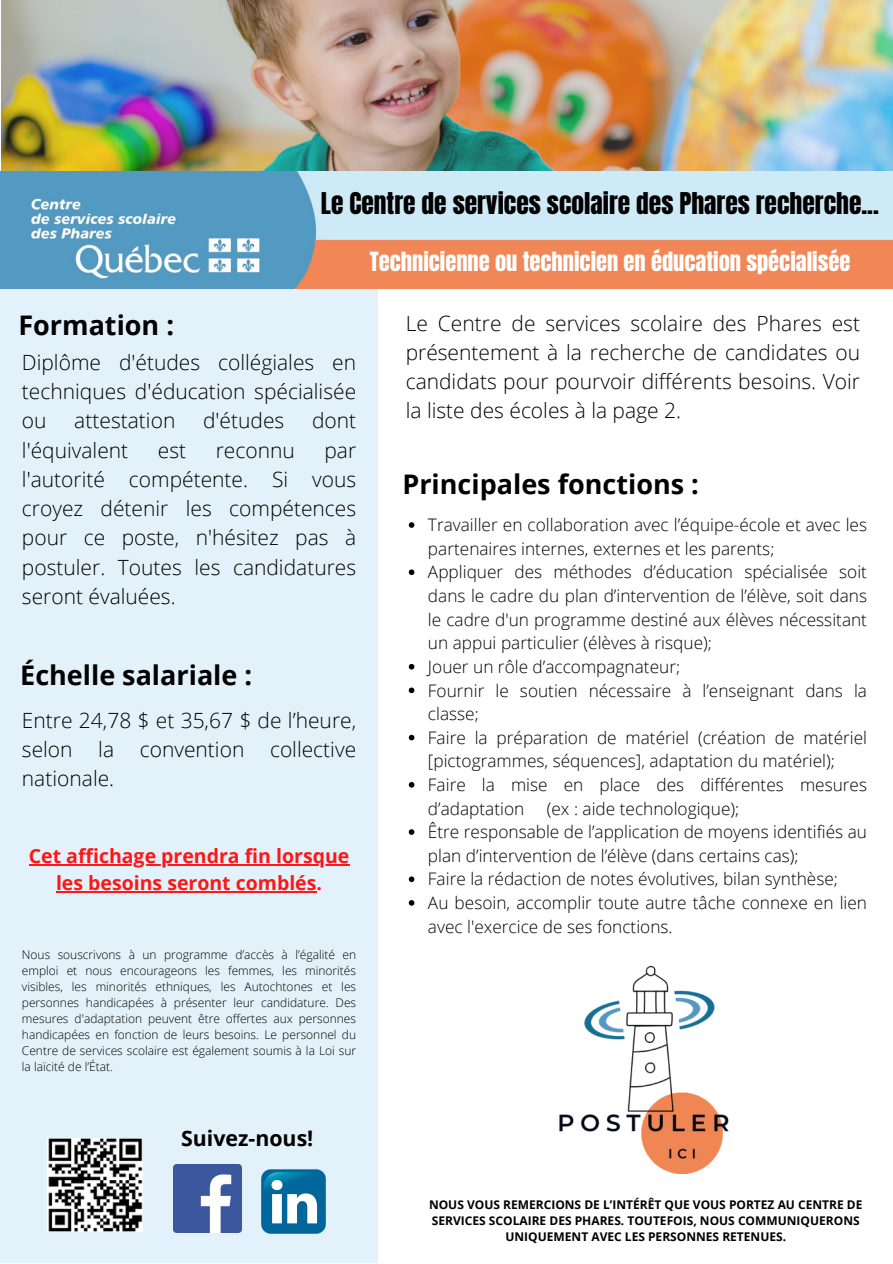
<style>
.page{position:relative;width:893px;height:1264px;background:#fff}
.page>*{position:absolute;margin:0;border:0;box-sizing:border-box;transform-origin:0 0}
.t1{font:700 27px "Open Sans";color:#000}
.t2{font:25.5px "Anton";color:#000}
.t3{font:22.5px "Anton";color:#fff}
.t4{font:700 21.3px "Open Sans";color:#000}
.t5{font:300 21px/29.2px "Open Sans";color:#000;text-align:justify}
.t6{font:700 19.5px/27px "Open Sans";color:#ff1616;text-align:center}
.t7{font:300 17.25px/23.5px "Open Sans";color:#000}
.t8{font:300 12px/16px "Open Sans";color:#000;text-align:justify}
.t9{font:700 12px/16px "Open Sans";color:#000;text-align:center}
</style>
<div class="page">
<div style="left:0;top:247px;width:377px;height:1015px;background:#e3f2fa"></div>
<img style="left:1px;top:0;width:891px;height:171px">
<img style="left:0;top:171px;width:892px;height:117px">
<img style="left:174px;top:1164px;width:67px;height:67px">
<img style="left:261px;top:1169px;width:65px;height:65px">
<img style="left:559px;top:965px;width:170px;height:208px">
<img style="left:47px;top:1138px;width:96px;height:93px">
<svg style="left:409px;top:522px;width:5px;height:6px"></svg>
<svg style="left:409px;top:569px;width:5px;height:6px"></svg>
<svg style="left:409px;top:664px;width:5px;height:5px"></svg>
<svg style="left:409px;top:687px;width:5px;height:6px"></svg>
<svg style="left:409px;top:734px;width:5px;height:6px"></svg>
<svg style="left:409px;top:782px;width:5px;height:5px"></svg>
<svg style="left:409px;top:829px;width:5px;height:5px"></svg>
<svg style="left:409px;top:876px;width:5px;height:6px"></svg>
<svg style="left:409px;top:900px;width:5px;height:5px"></svg>
<hr style="left:29px;top:864px;width:320px;height:1px;background:#ff1616">
<hr style="left:56px;top:891px;width:260px;height:1px;background:#ff1616">
<p class="t2" style="left:321px;top:185px;width:559px">Le Centre de services scolaire des Phares recherche...</p>
<p class="t3" style="left:370px;top:245px;width:482px">Technicienne ou technicien en éducation spécialisée</p>
<p class="t1" style="left:18px;top:306px;width:157px">Formation :</p>
<p class="t5" style="left:22px;top:347px;width:336px">Diplôme d'études collégiales en techniques d'éducation spécialisée ou</p>
<p class="t5" style="left:74px;top:405px;width:102px">attestation</p>
<p class="t5" style="left:203px;top:405px;width:83px">d'études</p>
<p class="t5" style="left:312px;top:405px;width:46px">dont</p>
<p class="t5" style="left:22px;top:435px;width:108px">l'équivalent</p>
<p class="t5" style="left:158px;top:435px;width:30px">est</p>
<p class="t5" style="left:216px;top:435px;width:81px">reconnu</p>
<p class="t5" style="left:22px;top:435px;width:336px;text-indent:302px">par l'autorité compétente. Si vous croyez détenir les compétences pour ce poste, n'hésitez pas à postuler. Toutes les candidatures seront évaluées.</p>
<p class="t1" style="left:20px;top:656px;width:233px">Échelle salariale :</p>
<p class="t5" style="left:22px;top:705px;width:336px">Entre 24,78 $ et 35,67 $ de l’heure, selon la convention collective nationale.</p>
<p class="t6" style="left:29px;top:842px;width:322px">Cet affichage prendra fin lorsque les besoins seront comblés.</p>
<p class="t8" style="left:22px;top:946px;width:336px">Nous souscrivons à un programme d’accès à l’égalité en emploi et nous encourageons les femmes, les minorités visibles, les minorités ethniques, les Autochtones et les personnes handicapées à présenter leur candidature. Des mesures d'adaptation peuvent être offertes aux personnes handicapées en fonction de leurs besoins. Le personnel du Centre de services scolaire est également soumis à la Loi sur la laïcité de l’État.</p>
<p class="t5" style="left:405px;top:308px;width:456px">Le Centre de services scolaire des Phares est présentement à la recherche de candidates ou candidats pour pourvoir différents besoins. Voir la liste des écoles à la page 2.</p>
<p class="t1" style="left:402px;top:465px;width:298px">Principales fonctions :</p>
<p class="t7" style="left:428px;top:512px;width:440px">Travailler en collaboration avec l’équipe-école et avec les partenaires internes, externes et les parents;</p>
<p class="t7" style="left:428px;top:560px;width:440px;text-align:justify">Appliquer des méthodes d’éducation spécialisée soit dans le cadre du plan d’intervention de l’élève, soit dans le cadre d'un programme destiné aux élèves nécessitant un appui particulier (élèves à risque);</p>
<p class="t7" style="left:428px;top:654px;width:254px">Jouer un rôle d’accompagnateur;</p>
<p class="t7" style="left:428px;top:678px;width:440px">Fournir le soutien nécessaire à l’enseignant dans la classe;</p>
<p class="t7" style="left:428px;top:725px;width:440px">Faire la préparation de matériel (création de matériel [pictogrammes, séquences], adaptation du matériel);</p>
<p class="t7" style="left:428px;top:772px;width:440px">Faire la mise en place des différentes mesures d’adaptation</p>
<p class="t7" style="left:546px;top:796px;width:194px">(ex : aide technologique);</p>
<p class="t7" style="left:428px;top:819px;width:440px">Être responsable de l’application de moyens identifiés au plan d’intervention de l’élève (dans certains cas);</p>
<p class="t7" style="left:428px;top:867px;width:411px">Faire la rédaction de notes évolutives, bilan synthèse;</p>
<p class="t7" style="left:428px;top:890px;width:440px">Au besoin, accomplir toute autre tâche connexe en lien avec l'exercice de ses fonctions.</p>
<p class="t4" style="left:181px;top:1123px;width:134px">Suivez-nous!</p>
<p class="t9" style="left:429px;top:1196px;width:435px">NOUS VOUS REMERCIONS DE L’INTÉRÊT QUE VOUS PORTEZ AU CENTRE DE<br>SERVICES SCOLAIRE DES PHARES. TOUTEFOIS, NOUS COMMUNIQUERONS<br>UNIQUEMENT AVEC LES PERSONNES RETENUES.</p>
</div>
